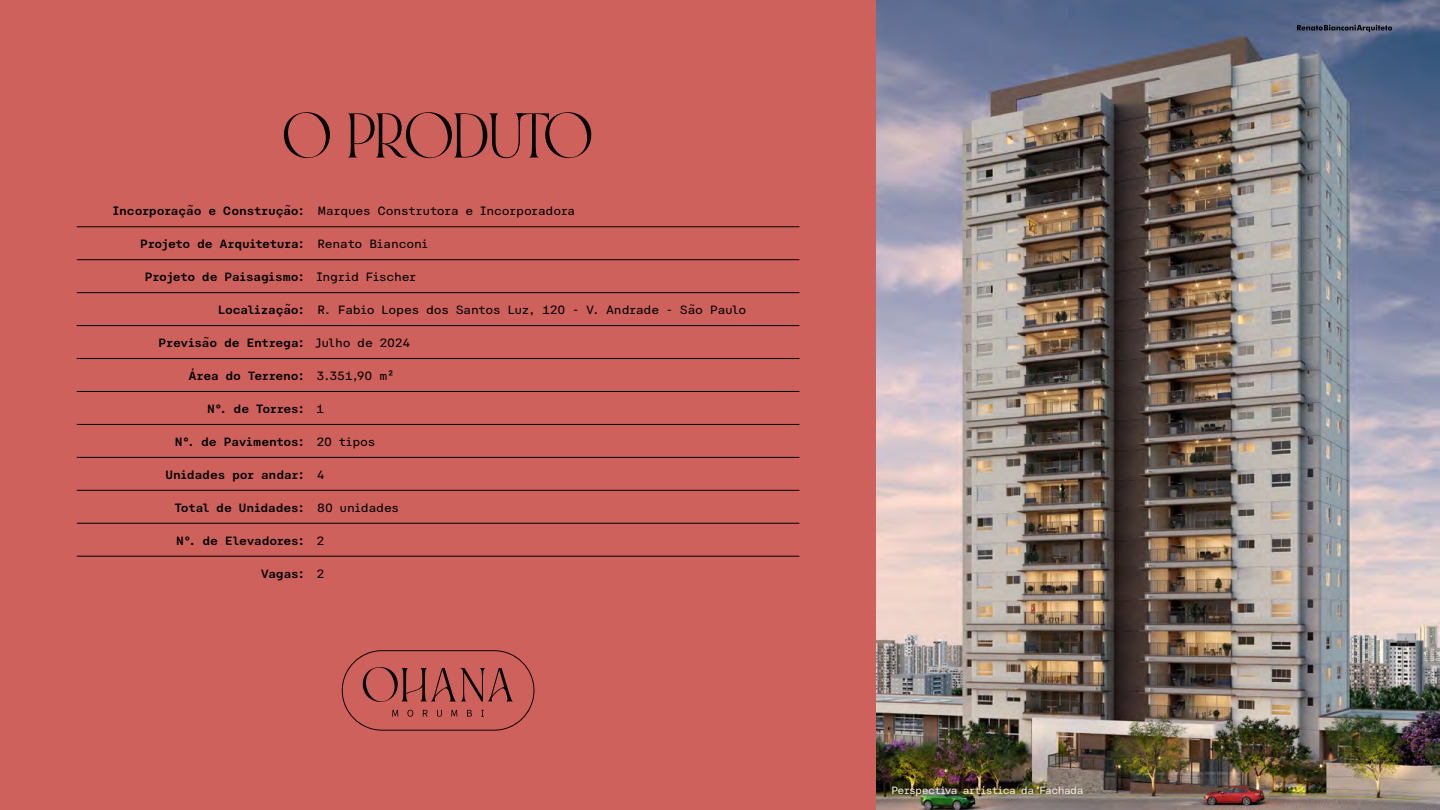
<style>
.page{position:relative;width:1440px;height:810px;background:#cf615c}
.page>*{position:absolute;margin:0;border:0;box-sizing:border-box;transform-origin:0 0}
.t1{font:50.7px "NOI Ret BLANC Medium";letter-spacing:-.025em;color:#000}
.t2{font:12px "Carbona Variable";letter-spacing:.035em;color:#000}
.t3{font:10.5px "Carbona Variable";color:#f5e9de}
</style>
<div class="page">
<img style="left:876px;top:0;width:564px;height:810px">
<svg style="left:1297px;top:25px;width:95px;height:7px"></svg>
<hr style="left:77px;top:227px;width:722px;height:1px;background:#000">
<hr style="left:77px;top:259px;width:722px;height:1px;background:#000">
<hr style="left:77px;top:292px;width:722px;height:1px;background:#000">
<hr style="left:77px;top:325px;width:722px;height:1px;background:#000">
<hr style="left:77px;top:358px;width:722px;height:1px;background:#000">
<hr style="left:77px;top:391px;width:722px;height:1px;background:#000">
<hr style="left:77px;top:424px;width:722px;height:1px;background:#000">
<hr style="left:77px;top:457px;width:722px;height:1px;background:#000">
<hr style="left:77px;top:523px;width:722px;height:1px;background:#000">
<hr style="left:77px;top:556px;width:722px;height:1px;background:#000">
<hr style="left:77px;top:490px;width:722px;height:1px;background:#000">
<svg style="left:342px;top:650px;width:192px;height:81px"></svg>
<h1 class="t1" style="left:283px;top:99px;width:311px">O PRODUTO</h1>
<p class="t2" style="left:113px;top:203px;width:193px">Incorporação e Construção:</p>
<p class="t2" style="left:140px;top:236px;width:166px">Projeto de Arquitetura:</p>
<p class="t2" style="left:145px;top:269px;width:161px">Projeto de Paisagismo:</p>
<p class="t2" style="left:218px;top:302px;width:88px">Localização:</p>
<p class="t2" style="left:159px;top:335px;width:147px">Previsão de Entrega:</p>
<p class="t2" style="left:189px;top:368px;width:117px">Área do Terreno:</p>
<p class="t2" style="left:207px;top:401px;width:99px">N°. de Torres:</p>
<p class="t2" style="left:175px;top:434px;width:131px">N°. de Pavimentos:</p>
<p class="t2" style="left:165px;top:467px;width:140px">Unidades por andar:</p>
<p class="t2" style="left:175px;top:500px;width:131px">Total de Unidades:</p>
<p class="t2" style="left:176px;top:533px;width:130px">N°. de Elevadores:</p>
<p class="t2" style="left:261px;top:566px;width:45px">Vagas:</p>
<p class="t2" style="left:318px;top:203px;width:259px">Marques Construtora e Incorporadora</p>
<p class="t2" style="left:317px;top:236px;width:112px">Renato Bianconi</p>
<p class="t2" style="left:316px;top:269px;width:101px">Ingrid Fischer</p>
<p class="t2" style="left:317px;top:302px;width:430px">R. Fabio Lopes dos Santos Luz, 120 - V. Andrade - São Paulo</p>
<p class="t2" style="left:315px;top:335px;width:96px">Julho de 2024</p>
<p class="t2" style="left:317px;top:368px;width:79px">3.351,90 m²</p>
<p class="t2" style="left:316px;top:401px;width:9px">1</p>
<p class="t2" style="left:317px;top:434px;width:60px">20 tipos</p>
<p class="t2" style="left:317px;top:467px;width:9px">4</p>
<p class="t2" style="left:318px;top:500px;width:83px">80 unidades</p>
<p class="t2" style="left:317px;top:533px;width:9px">2</p>
<p class="t2" style="left:317px;top:566px;width:9px">2</p>
<p class="t3" style="left:891px;top:783px;width:193px">Perspectiva artística da Fachada</p>
</div>
